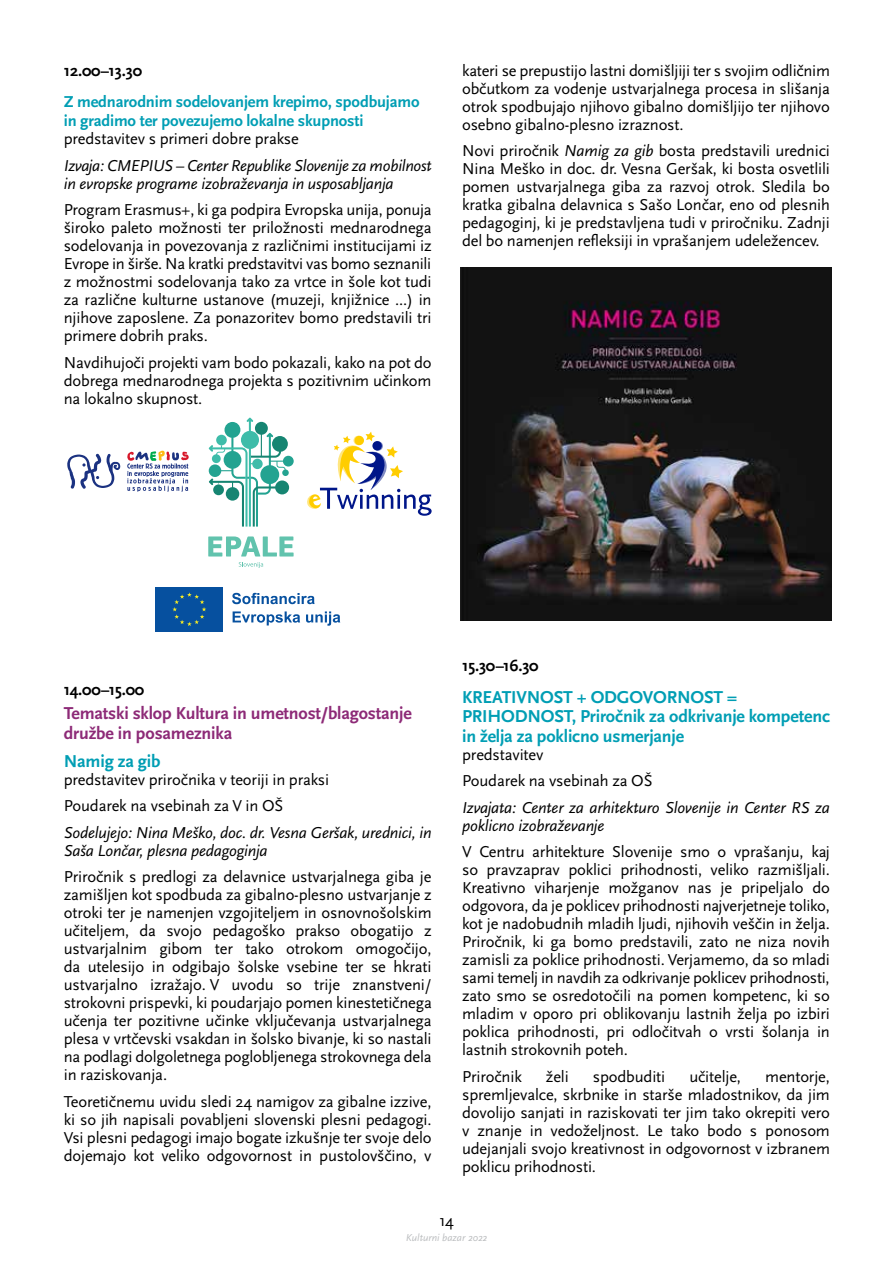
<style>
.page{position:relative;width:893px;height:1263px;background:#fff}
.page>*{position:absolute;margin:0;border:0;box-sizing:border-box;transform-origin:0 0}
.t1{font:700 18px/19.5px "Scala Sans Pro";letter-spacing:-.01em;color:#009eb4}
.t2{font:700 18px/19.5px "Scala Sans Pro";letter-spacing:-.01em;color:#8d2a77}
.t3{font:16.5px/18px "Scala Sans Pro";letter-spacing:-.01em;color:#000;text-align:justify}
.t4{font:italic 16.5px/18px "Scala Sans Pro";letter-spacing:-.01em;color:#000}
.t5{font:700 16.5px/19.5px "Scala Sans Pro";letter-spacing:-.01em;color:#009eb4}
.t6{font:700 16.5px "Scala Sans Pro";letter-spacing:-.01em;color:#000}
.t7{font:italic 10.5px "Scala Sans Pro";color:#bcbec0}
.s1{font-style:italic}
</style>
<div class="page">
<svg style="left:307px;top:432px;width:125px;height:84px"></svg>
<svg style="left:209px;top:418px;width:85px;height:109px"></svg>
<svg style="left:208px;top:536px;width:86px;height:20px"></svg>
<svg style="left:239px;top:562px;width:24px;height:6px"></svg>
<img style="left:461px;top:268px;width:370px;height:353px">
<svg style="left:155px;top:587px;width:1px;height:45px"></svg>
<div style="left:156px;top:587px;width:67px;height:45px;background:#06509f"></div>
<svg style="left:172px;top:592px;width:34px;height:34px"></svg>
<svg style="left:232px;top:593px;width:83px;height:11px"></svg>
<svg style="left:233px;top:611px;width:67px;height:14px"></svg>
<svg style="left:306px;top:611px;width:34px;height:15px"></svg>
<svg style="left:127px;top:451px;width:62px;height:41px"></svg>
<svg style="left:67px;top:453px;width:53px;height:36px"></svg>
<p class="t6" style="left:64px;top:61px;width:80px">12.00–13.30</p>
<p class="t5" style="left:64px;top:92px;width:357px">Z mednarodnim sodelovanjem krepimo, spodbujamo in gradimo ter povezujemo lokalne skupnosti</p>
<p class="t3" style="left:64px;top:130px;width:236px">predstavitev s primeri dobre prakse</p>
<p class="t4" style="left:64px;top:156px;width:369px">Izvaja: CMEPIUS – Center Republike Slovenije za mobilnost in evropske programe izobraževanja in usposabljanja</p>
<p class="t3" style="left:64px;top:201px;width:369px">Program Erasmus+, ki ga podpira Evropska unija, ponuja široko paleto možnosti ter priložnosti mednarodnega sodelovanja in povezovanja z različnimi institucijami iz Evrope in širše. Na kratki predstavitvi vas bomo seznanili z možnostmi sodelovanja tako za vrtce in šole kot tudi za različne kulturne ustanove (muzeji, knjižnice ...) in njihove zaposlene. Za ponazoritev bomo predstavili tri primere dobrih praks.</p>
<p class="t3" style="left:64px;top:353px;width:369px">Navdihujoči projekti vam bodo pokazali, kako na pot do dobrega mednarodnega projekta s pozitivnim učinkom na lokalno skupnost.</p>
<p class="t3" style="left:462px;top:62px;width:369px">kateri se prepustijo lastni domišljiji ter s svojim odličnim občutkom za vodenje ustvarjalnega procesa in slišanja otrok spodbujajo njihovo gibalno domišljijo ter njihovo osebno gibalno-plesno izraznost.</p>
<p class="t3" style="left:462px;top:142px;width:369px">Novi priročnik <span class="s1">Namig za gib</span> bosta predstavili urednici Nina Meško in doc. dr. Vesna Geršak, ki bosta osvetlili pomen ustvarjalnega giba za razvoj otrok. Sledila bo kratka gibalna delavnica s Sašo Lončar, eno od plesnih pedagoginj, ki je predstavljena tudi v priročniku. Zadnji del bo namenjen refleksiji in vprašanjem udeležencev.</p>
<p class="t6" style="left:64px;top:680px;width:82px">14.00–15.00</p>
<p class="t2" style="left:64px;top:704px;width:349px">Tematski sklop Kultura in umetnost/blagostanje družbe in posameznika</p>
<p class="t1" style="left:64px;top:751px;width:98px">Namig za gib</p>
<p class="t3" style="left:64px;top:766px;width:267px;line-height:26.5px">predstavitev priročnika v teoriji in praksi<br>Poudarek na vsebinah za V in OŠ</p>
<p class="t4" style="left:64px;top:823px;width:369px">Sodelujejo: Nina Meško, doc. dr. Vesna Geršak, urednici, in<br>Saša Lončar, plesna pedagoginja</p>
<p class="t3" style="left:64px;top:868px;width:370px">Priročnik s predlogi za delavnice ustvarjalnega giba je zamišljen kot spodbuda za gibalno-plesno ustvarjanje z otroki ter je namenjen vzgojiteljem in osnovnošolskim učiteljem, da svojo pedagoško prakso obogatijo z ustvarjalnim gibom ter tako otrokom omogočijo, da utelesijo in odgibajo šolske vsebine ter se hkrati ustvarjalno izražajo. V uvodu so trije znanstveni/ strokovni prispevki, ki poudarjajo pomen kinestetičnega učenja ter pozitivne učinke vključevanja ustvarjalnega plesa v vrtčevski vsakdan in šolsko bivanje, ki so nastali na podlagi dolgoletnega poglobljenega strokovnega dela in raziskovanja.</p>
<p class="t3" style="left:64px;top:1092px;width:369px">Teoretičnemu uvidu sledi 24 namigov za gibalne izzive, ki so jih napisali povabljeni slovenski plesni pedagogi.<br>Vsi plesni pedagogi imajo bogate izkušnje ter svoje delo dojemajo kot veliko odgovornost in pustolovščino, v</p>
<p class="t6" style="left:462px;top:656px;width:78px">15.30–16.30</p>
<p class="t1" style="left:462px;top:687px;width:369px">KREATIVNOST + ODGOVORNOST =<br>PRIHODNOST, Priročnik za odkrivanje kompetenc in želja za poklicno usmerjanje</p>
<p class="t3" style="left:462px;top:741px;width:192px;line-height:26.5px">predstavitev<br>Poudarek na vsebinah za OŠ</p>
<p class="t4" style="left:462px;top:798px;width:369px">Izvajata: Center za arhitekturo Slovenije in Center RS za poklicno izobraževanje</p>
<p class="t3" style="left:462px;top:843px;width:369px">V Centru arhitekture Slovenije smo o vprašanju, kaj so pravzaprav poklici prihodnosti, veliko razmišljali.<br>Kreativno viharjenje možganov nas je pripeljalo do odgovora, da je poklicev prihodnosti najverjetneje toliko, kot je nadobudnih mladih ljudi, njihovih veščin in želja.<br>Priročnik, ki ga bomo predstavili, zato ne niza novih zamisli za poklice prihodnosti. Verjamemo, da so mladi sami temelj in navdih za odkrivanje poklicev prihodnosti, zato smo se osredotočili na pomen kompetenc, ki so mladim v oporo pri oblikovanju lastnih želja po izbiri poklica prihodnosti, pri odločitvah o vrsti šolanja in lastnih strokovnih poteh.</p>
<p class="t3" style="left:462px;top:1067px;width:61px">Priročnik</p>
<p class="t3" style="left:546px;top:1067px;width:24px">želi</p>
<p class="t3" style="left:593px;top:1067px;width:74px">spodbuditi</p>
<p class="t3" style="left:689px;top:1067px;width:53px">učitelje,</p>
<p class="t3" style="left:462px;top:1067px;width:369px;text-indent:303px">mentorje, spremljevalce, skrbnike in starše mladostnikov, da jim dovolijo sanjati in raziskovati ter jim tako okrepiti vero v znanje in vedoželjnost. Le tako bodo s ponosom udejanjali svojo kreativnost in odgovornost v izbranem poklicu prihodnosti.</p>
<p class="t3" style="left:439px;top:1212px;width:16px">14</p>
<p class="t7" style="left:406px;top:1231px;width:83px">Kulturni bazar 2022</p>
</div>
